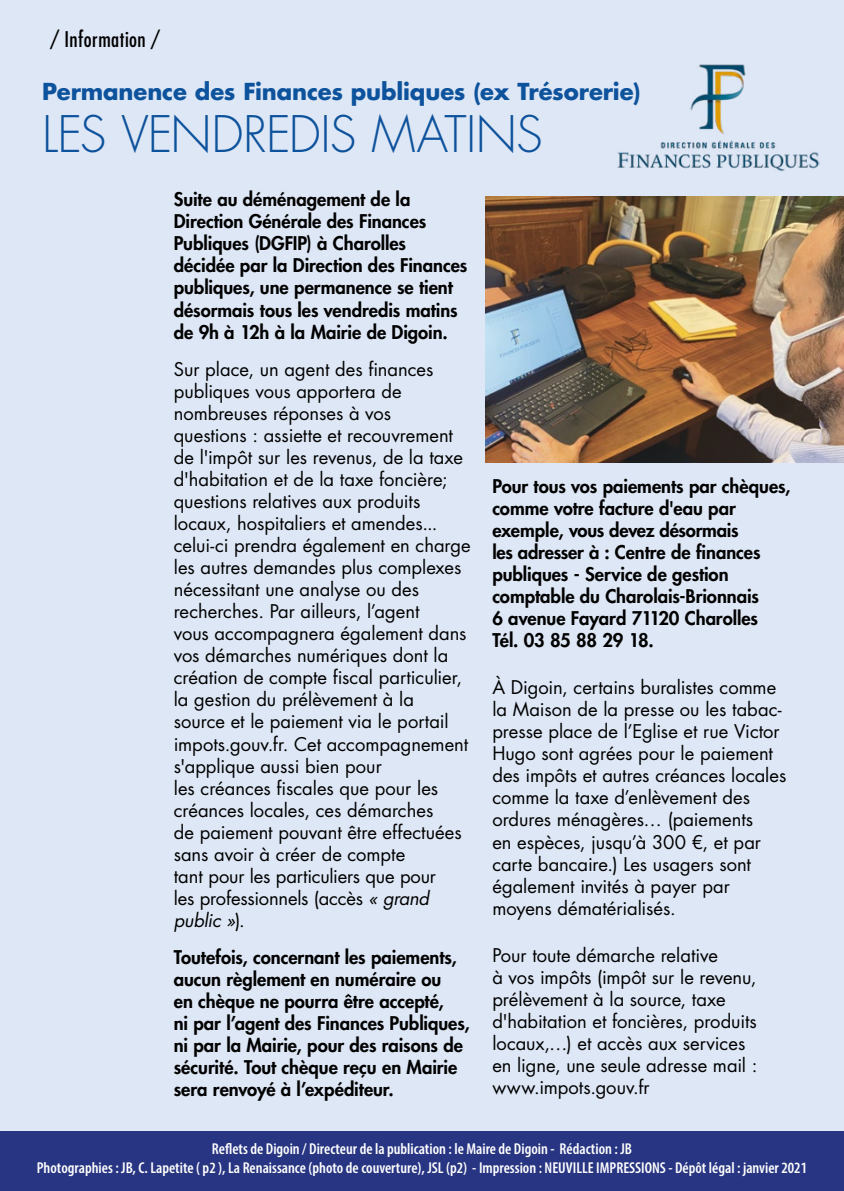
<style>
.page{position:relative;width:844px;height:1191px;background:#fff}
.page>*{position:absolute;margin:0;border:0;box-sizing:border-box;transform-origin:0 0}
.t1{font:300 49px "Futura Std";letter-spacing:-.02em;color:#0d529c}
.t2{font:700 22.75px "Futura Std";letter-spacing:-.01em;color:#0d529c}
.t3{font:condensed 21px "Futura Std";letter-spacing:.025em;color:#000}
.t4{font:18.38px/22.1px "Futura Std";color:#000}
.t5{font:800 18.38px/22.1px "Futura Std";letter-spacing:-.005em;color:#000}
.t6{font:600 condensed 15.75px/18.9px "Myriad Pro";color:#fff;text-align:center}
.s1{font-style:italic}
</style>
<div class="page">
<div style="left:0;top:0;width:843px;height:1148px;background:#dee7f5"></div>
<div style="left:0;top:1131px;width:843px;height:60px;background:#283583"></div>
<img style="left:485px;top:196px;width:358px;height:267px">
<img style="left:617px;top:64px;width:202px;height:107px">
<p class="t3" style="left:51px;top:27px;width:110px">/ Information /</p>
<p class="t2" style="left:42px;top:76px;width:599px">Permanence des Finances publiques (ex Trésorerie)</p>
<h1 class="t1" style="left:42px;top:105px;width:502px">LES VENDREDIS MATINS</h1>
<p class="t5" style="left:174px;top:188px;width:295px">Suite au déménagement de la Direction Générale des Finances Publiques (DGFIP) à Charolles décidée par la Direction des Finances publiques, une permanence se tient désormais tous les vendredis matins de 9h à 12h à la Mairie de Digoin.</p>
<p class="t4" style="left:174px;top:358px;width:298px">Sur place, un agent des finances publiques vous apportera de nombreuses réponses à vos<br>questions : assiette et recouvrement de l'impôt sur les revenus, de la taxe d'habitation et de la taxe foncière; questions relatives aux produits locaux, hospitaliers et amendes... celui-ci prendra également en charge les autres demandes plus complexes nécessitant une analyse ou des recherches. Par ailleurs, l’agent<br>vous accompagnera également dans vos démarches numériques dont la création de compte fiscal particulier, la gestion du prélèvement à la<br>source et le paiement via le portail impots.gouv.fr. Cet accompagnement s'applique aussi bien pour<br>les créances fiscales que pour les créances locales, ces démarches<br>de paiement pouvant être effectuées sans avoir à créer de compte<br>tant pour les particuliers que pour<br>les professionnels (accès <span class="s1">« grand public »</span>).</p>
<p class="t5" style="left:174px;top:946px;width:297px">Toutefois, concernant les paiements, aucun règlement en numéraire ou<br>en chèque ne pourra être accepté,<br>ni par l’agent des Finances Publiques, ni par la Mairie, pour des raisons de sécurité. Tout chèque reçu en Mairie sera renvoyé à l’expéditeur.</p>
<p class="t5" style="left:492px;top:475px;width:299px">Pour tous vos paiements par chèques, comme votre facture d'eau par exemple, vous devez désormais<br>les adresser à : Centre de finances publiques - Service de gestion comptable du Charolais-Brionnais<br>6 avenue Fayard 71120 Charolles<br>Tél. 03 85 88 29 18.</p>
<p class="t4" style="left:492px;top:676px;width:295px">À Digoin, certains buralistes comme la Maison de la presse ou les tabac&shy;presse place de l’Eglise et rue Victor<br>Hugo sont agrées pour le paiement des impôts et autres créances locales comme la taxe d’enlèvement des ordures ménagères… (paiements<br>en espèces, jusqu’à 300 €, et par carte bancaire.) Les usagers sont également invités à payer par moyens dématérialisés.</p>
<p class="t4" style="left:492px;top:944px;width:266px">Pour toute démarche relative<br>à vos impôts (impôt sur le revenu, prélèvement à la source, taxe d'habitation et foncières, produits locaux,…) et accès aux services en ligne, une seule adresse mail : www.impots.gouv.fr</p>
<p class="t6" style="left:37px;top:1139px;width:771px">Reflets de Digoin / Directeur de la publication : le Maire de Digoin - Rédaction : JB<br>Photographies : JB, C. Lapetite ( p2 ), La Renaissance (photo de couverture), JSL (p2) - Impression : NEUVILLE IMPRESSIONS - Dépôt légal : janvier 2021</p>
</div>
